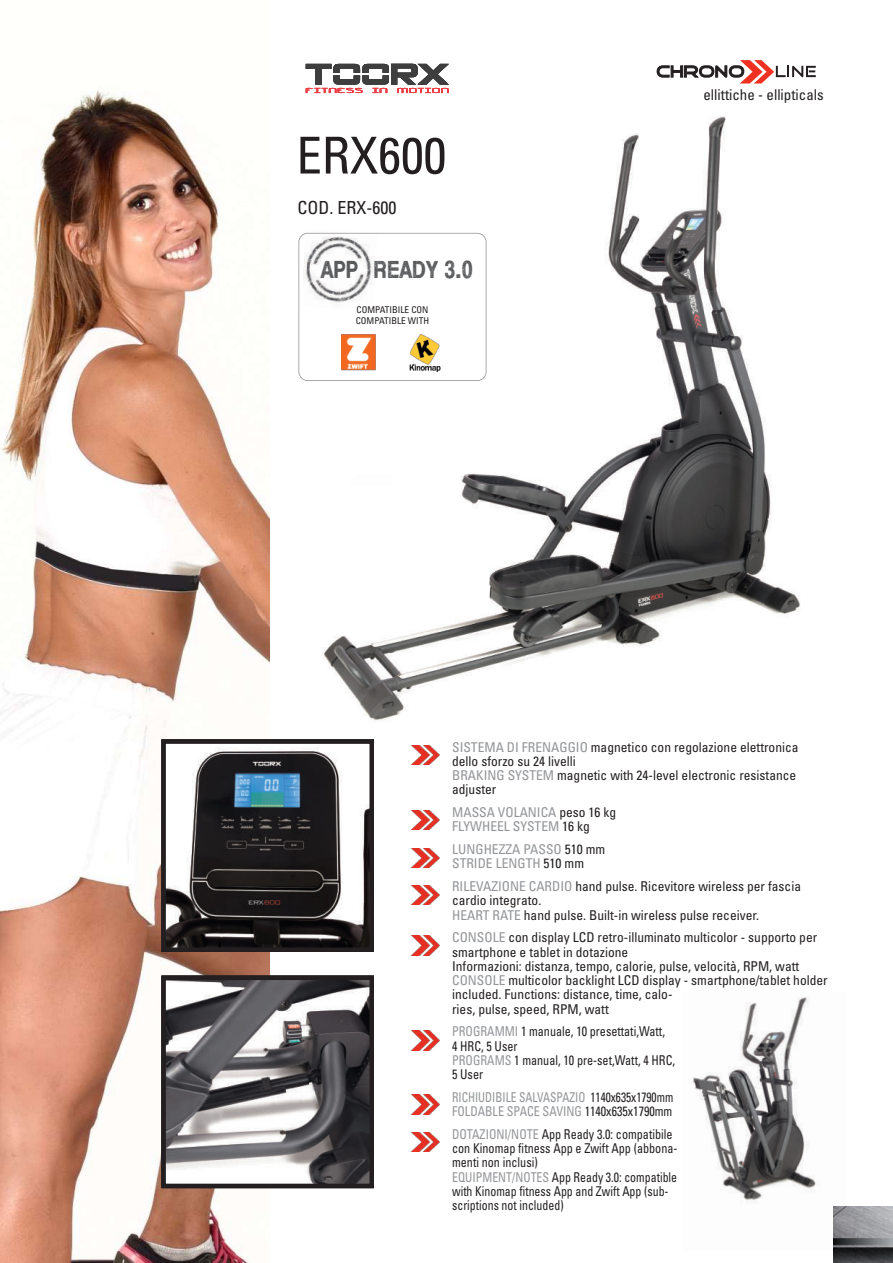
<style>
.page{position:relative;width:893px;height:1263px;background:#fff}
.page>*{position:absolute;margin:0;border:0;box-sizing:border-box;transform-origin:0 0}
.t1{font:condensed 50.85px "Univers LT Std";color:#231f20}
.t2{font:24.75px "Thissideup";color:#57585a}
.t3{font:condensed 18px "Univers LT Std";color:#231f20}
.t4{font:condensed 15px "Univers LT Std";color:#231f20}
.t5{font:condensed 13.5px/14.2px "Univers LT Std";color:#231f20}
.t6{font:condensed 13.5px/14.2px "Univers LT Std";color:#231f20;scale:.9 1}
.t7{font:condensed 13.5px/14.2px "Univers LT Std";color:#939598}
.t8{font:condensed 13.5px/14.2px "Univers LT Std";color:#939598;scale:.85 1}
.t9{font:condensed 9.3px/11.2px "Univers LT Std";color:#231f20}
.s1{color:#939598}
.s2{color:#231f20}
</style>
<div class="page">
<img style="left:0;top:89px;width:269px;height:1174px">
<svg style="left:656px;top:60px;width:160px;height:24px"></svg>
<img style="left:301px;top:116px;width:499px;height:605px">
<img style="left:410px;top:745px;width:30px;height:20px">
<img style="left:410px;top:810px;width:30px;height:20px">
<img style="left:410px;top:848px;width:30px;height:19px">
<img style="left:410px;top:885px;width:30px;height:19px">
<img style="left:410px;top:935px;width:30px;height:20px">
<img style="left:410px;top:1030px;width:30px;height:20px">
<img style="left:410px;top:1094px;width:30px;height:20px">
<img style="left:166px;top:744px;width:203px;height:203px">
<div style="left:161px;top:739px;width:213px;height:213px;border:4px solid #231f20"></div>
<img style="left:166px;top:980px;width:203px;height:203px">
<div style="left:161px;top:975px;width:213px;height:213px;border:4px solid #231f20"></div>
<svg style="left:306px;top:63px;width:143px;height:30px"></svg>
<div style="left:298px;top:230px;width:97px;height:80px;background:#fff"></div>
<img style="left:303px;top:232px;width:73px;height:71px">
<div style="left:342px;top:312px;width:109px;height:69px;background:#fff"></div>
<img style="left:342px;top:335px;width:99px;height:36px">
<div style="left:298px;top:233px;width:188px;height:148px;border:2px solid #231f20;border-radius:9px"></div>
<img style="left:692px;top:997px;width:124px;height:205px">
<img style="left:833px;top:1206px;width:60px;height:57px">
<img style="left:410px;top:1132px;width:30px;height:19px">
<h1 class="t1" style="left:296px;top:137px;width:151px">ERX600</h1>
<h3 class="t3" style="left:298px;top:201px;width:100px">COD. ERX-600</h3>
<h2 class="t2" style="left:321px;top:257px;width:154px">APP READY 3.0</h2>
<p class="t9" style="left:356px;top:304px;width:75px">COMPATIBILE CON<br>COMPATIBLE WITH</p>
<p class="t4" style="left:703px;top:89px;width:122px">ellittiche - ellipticals</p>
<p class="t5" style="left:452px;top:741px;width:348px"><span class="s1">SISTEMA DI FRENAGGIO</span> magnetico con regolazione elettronica dello sforzo su 24 livelli<br><span class="s1">BRAKING SYSTEM</span> magnetic with 24-level electronic resistance adjuster</p>
<p class="t7" style="left:452px;top:806px;width:166px">MASSA VOLANICA <span class="s2">peso 16 kg<br></span>FLYWHEEL SYSTEM <span class="s2">16 kg</span></p>
<p class="t7" style="left:452px;top:843px;width:154px">LUNGHEZZA PASSO <span class="s2">510 mm<br></span>STRIDE LENGTH <span class="s2">510 mm</span></p>
<p class="t5" style="left:452px;top:880px;width:350px"><span class="s1">RILEVAZIONE CARDIO</span> hand pulse. Ricevitore wireless per fascia cardio integrato.<br><span class="s1">HEART RATE</span> hand pulse. Built-in wireless pulse receiver.</p>
<p class="t5" style="left:452px;top:932px;width:377px"><span class="s1">CONSOLE</span> con display LCD retro-illuminato multicolor - supporto per smartphone e tablet in dotazione<br>Informazioni: distanza, tempo, calorie, pulse, velocità, RPM, watt <span class="s1">CONSOLE</span> multicolor backlight LCD display - smartphone/tablet holder included. Functions: distance, time, calo-<br>ries, pulse, speed, RPM, watt</p>
<p class="t6" style="left:452px;top:1026px;width:249px"><span class="s1">PROGRAMMI</span> 1 manuale, 10 presettati,Watt,<br>4 HRC, 5 User<br><span class="s1">PROGRAMS</span> 1 manual, 10 pre-set,Watt, 4 HRC,<br>5 User</p>
<p class="t8" style="left:452px;top:1091px;width:262px">RICHIUDIBILE SALVASPAZIO <span class="s2">1140x635x1790mm<br></span>FOLDABLE SPACE SAVING <span class="s2">1140x635x1790mm</span></p>
<p class="t6" style="left:452px;top:1128px;width:252px"><span class="s1">DOTAZIONI/NOTE</span> App Ready 3.0: compatibile con Kinomap fitness App e Zwift App (abbona&shy;menti non inclusi)<br><span class="s1">EQUIPMENT/NOTES</span> App Ready 3.0: compatible with Kinomap fitness App and Zwift App (sub&shy;scriptions not included)</p>
</div>
